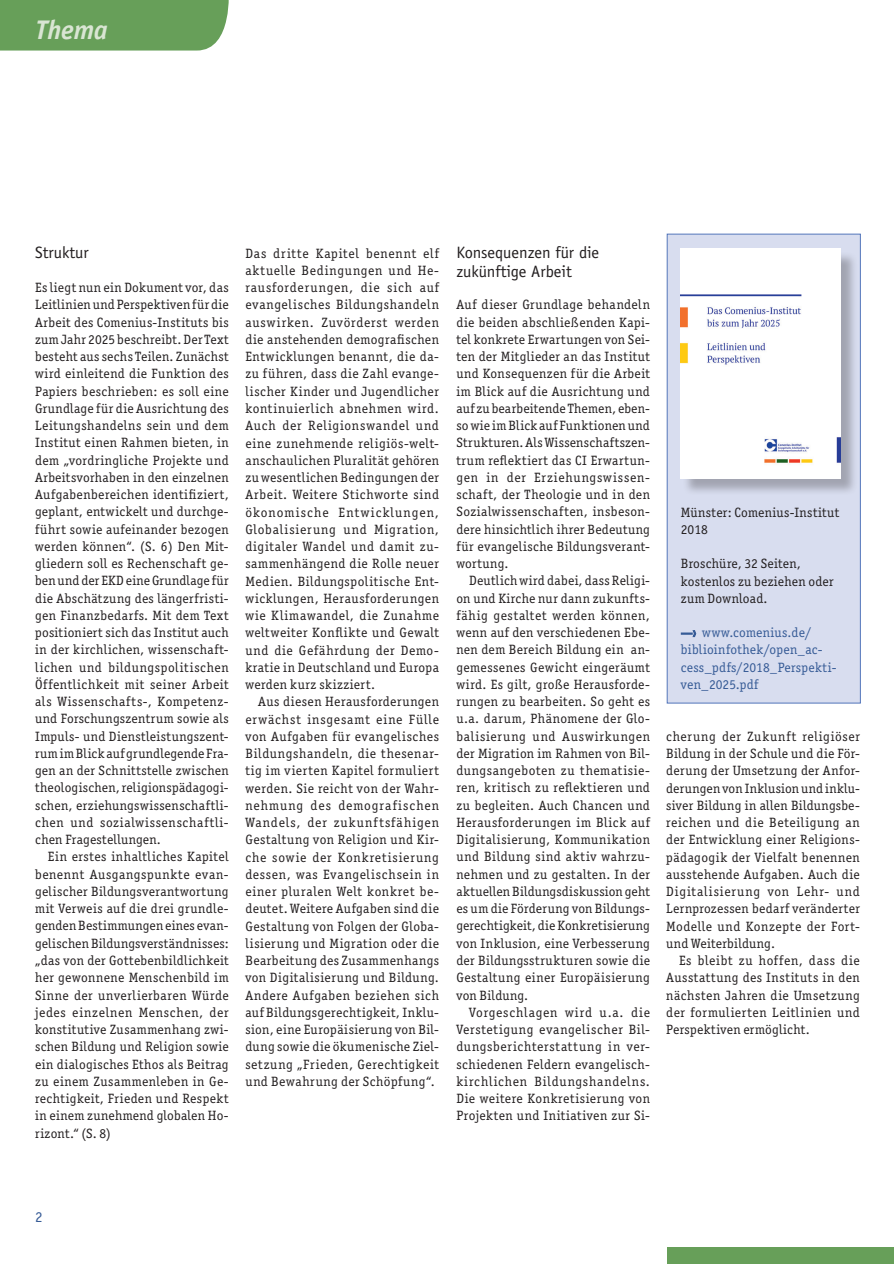
<style>
.page{position:relative;width:894px;height:1264px;background:#fff}
.page>*{position:absolute;margin:0;border:0;box-sizing:border-box;transform-origin:0 0}
.t1{font:italic 700 27px "Officina Sans";letter-spacing:-.01em;color:#d9e5d3}
.t2{font:16.5px/19.5px "Officina Sans LT";color:#231f20}
.t3{font:15px "Officina Sans LT";color:#365b96}
.t4{font:13.5px/17.2px "Officina Ser ITC Std";letter-spacing:.035em;color:#231f20;text-align:justify}
.t5{font:13.5px/17.2px "Officina Ser ITC Std";letter-spacing:.02em;color:#365b96}
</style>
<div class="page">
<div style="left:667px;top:234px;width:193px;height:469px;background:#d8ddef;border:1px solid #5376bb"></div>
<div style="left:682px;top:251px;width:176px;height:245px;background:#231f20;opacity:.3"></div>
<img style="left:680px;top:249px;width:160px;height:229px">
<svg style="left:680px;top:630px;width:17px;height:8px"></svg>
<div style="left:667px;top:1247px;width:227px;height:17px;background:#679f59"></div>
<div style="left:0;top:0;width:229px;height:51px;background:#679f59"></div>
<h1 class="t1" style="left:35px;top:14px;width:74px">Thema</h1>
<p class="t2" style="left:35px;top:242px;width:55px">Struktur</p>
<p class="t4" style="left:35px;top:279px;width:195px">Es liegt nun ein Dokument vor, das Leitlinien und Perspektiven für die Arbeit des Comenius-Instituts bis zum Jahr 2025 beschreibt. Der Text besteht aus sechs Teilen. Zunächst wird einleitend die Funktion des Papiers beschrieben: es soll eine Grundlage für die Ausrichtung des Leitungshandelns sein und dem Institut einen Rahmen bieten, in dem „vordringliche Projekte und Arbeitsvorhaben in den einzelnen Aufgabenbereichen identifiziert, geplant, entwickelt und durchge&shy;führt sowie aufeinander bezogen werden können“. (S. 6) Den Mit&shy;gliedern soll es Rechenschaft ge&shy;ben und der EKD eine Grundlage für die Abschätzung des längerfristi&shy;gen Finanzbedarfs. Mit dem Text positioniert sich das Institut auch in der kirchlichen, wissenschaft&shy;lichen und bildungspolitischen Öffentlichkeit mit seiner Arbeit als Wissenschafts-, Kompetenz&shy;und Forschungszentrum sowie als Impuls- und Dienstleistungszent&shy;rum im Blick auf grundlegende Fra&shy;gen an der Schnittstelle zwischen theologischen, religionspädagogi&shy;schen, erziehungswissenschaftli&shy;chen und sozialwissenschaftli&shy;chen Fragestellungen.</p>
<p class="t4" style="left:35px;top:848px;width:195px;text-indent:13px">Ein erstes inhaltliches Kapitel benennt Ausgangspunkte evan&shy;gelischer Bildungsverantwortung mit Verweis auf die drei grundle&shy;genden Bestimmungen eines evan&shy;gelischen Bildungsverständnisses: „das von der Gottebenbildlichkeit her gewonnene Menschenbild im Sinne der unverlierbaren Würde jedes einzelnen Menschen, der konstitutive Zusammenhang zwi&shy;schen Bildung und Religion sowie ein dialogisches Ethos als Beitrag zu einem Zusammenleben in Ge&shy;rechtigkeit, Frieden und Respekt in einem zunehmend globalen Ho&shy;rizont.“ (S. 8)</p>
<p class="t4" style="left:245px;top:244px;width:195px">Das dritte Kapitel benennt elf aktuelle Bedingungen und He&shy;rausforderungen, die sich auf evangelisches Bildungshandeln auswirken. Zuvörderst werden die anstehenden demografischen Entwicklungen benannt, die da&shy;zu führen, dass die Zahl evange&shy;lischer Kinder und Jugendlicher kontinuierlich abnehmen wird.<br>Auch der Religionswandel und eine zunehmende religiös-welt&shy;anschaulichen Pluralität gehören zu wesentlichen Bedingungen der Arbeit. Weitere Stichworte sind ökonomische Entwicklungen, Globalisierung und Migration, digitaler Wandel und damit zu&shy;sammenhängend die Rolle neuer Medien. Bildungspolitische Ent&shy;wicklungen, Herausforderungen wie Klimawandel, die Zunahme weltweiter Konflikte und Gewalt und die Gefährdung der Demo&shy;kratie in Deutschland und Europa werden kurz skizziert.</p>
<p class="t4" style="left:245px;top:693px;width:195px;text-indent:13px">Aus diesen Herausforderungen erwächst insgesamt eine Fülle von Aufgaben für evangelisches Bildungshandeln, die thesenar&shy;tig im vierten Kapitel formuliert werden. Sie reicht von der Wahr&shy;nehmung des demografischen Wandels, der zukunftsfähigen Gestaltung von Religion und Kir&shy;che sowie der Konkretisierung dessen, was Evangelischsein in einer pluralen Welt konkret be&shy;deutet. Weitere Aufgaben sind die Gestaltung von Folgen der Globa&shy;lisierung und Migration oder die Bearbeitung des Zusammenhangs von Digitalisierung und Bildung.<br>Andere Aufgaben beziehen sich auf Bildungsgerechtigkeit, Inklu&shy;sion, eine Europäisierung von Bil&shy;dung sowie die ökumenische Ziel&shy;setzung „Frieden, Gerechtigkeit und Bewahrung der Schöpfung“.</p>
<p class="t2" style="left:456px;top:242px;width:144px">Konsequenzen für die zukünftige Arbeit</p>
<p class="t4" style="left:456px;top:296px;width:195px">Auf dieser Grundlage behandeln die beiden abschließenden Kapi&shy;tel konkrete Erwartungen von Sei&shy;ten der Mitglieder an das Institut und Konsequenzen für die Arbeit im Blick auf die Ausrichtung und auf zu bearbeitende Themen, eben&shy;so wie im Blick auf Funktionen und Strukturen. Als Wissenschaftszen&shy;trum reflektiert das CI Erwartun&shy;gen in der Erziehungswissen&shy;schaft, der Theologie und in den Sozialwissenschaften, insbeson&shy;dere hinsichtlich ihrer Bedeutung für evangelische Bildungsverant&shy;wortung.</p>
<p class="t4" style="left:456px;top:572px;width:195px;text-indent:13px">Deutlich wird dabei, dass Religi&shy;on und Kirche nur dann zukunfts&shy;fähig gestaltet werden können, wenn auf den verschiedenen Ebe&shy;nen dem Bereich Bildung ein an&shy;gemessenes Gewicht eingeräumt wird. Es gilt, große Herausforde&shy;rungen zu bearbeiten. So geht es u.a. darum, Phänomene der Glo&shy;balisierung und Auswirkungen der Migration im Rahmen von Bil&shy;dungsangeboten zu thematisie&shy;ren, kritisch zu reflektieren und zu begleiten. Auch Chancen und Herausforderungen im Blick auf Digitalisierung, Kommunikation und Bildung sind aktiv wahrzu&shy;nehmen und zu gestalten. In der aktuellen Bildungsdiskussion geht es um die Förderung von Bildungs&shy;gerechtigkeit, die Konkretisierung von Inklusion, eine Verbesserung der Bildungsstrukturen sowie die Gestaltung einer Europäisierung von Bildung.</p>
<p class="t4" style="left:456px;top:1003px;width:195px;text-indent:13px">Vorgeschlagen wird u.a. die Verstetigung evangelischer Bil&shy;dungsberichterstattung in ver&shy;schiedenen Feldern evangelisch&shy;kirchlichen Bildungshandelns.<br>Die weitere Konkretisierung von Projekten und Initiativen zur Si-</p>
<p class="t4" style="left:680px;top:503px;width:160px">Münster: Comenius-Institut<br>2018</p>
<p class="t4" style="left:680px;top:555px;width:154px;text-align:left">Broschüre, 32 Seiten, kostenlos zu beziehen oder zum Download.</p>
<p class="t5" style="left:680px;top:624px;width:157px;text-indent:21px">www.comenius.de/ biblioinfothek/open_ac&shy;cess_pdfs/2018_Perspekti&shy;ven_2025.pdf</p>
<p class="t4" style="left:666px;top:727px;width:195px">cherung der Zukunft religiöser Bildung in der Schule und die För&shy;derung der Umsetzung der Anfor&shy;derungen von Inklusion und inklu&shy;siver Bildung in allen Bildungsbe&shy;reichen und die Beteiligung an der Entwicklung einer Religions&shy;pädagogik der Vielfalt benennen ausstehende Aufgaben. Auch die Digitalisierung von Lehr- und Lernprozessen bedarf veränderter Modelle und Konzepte der Fort&shy;und Weiterbildung.</p>
<p class="t4" style="left:666px;top:952px;width:195px;text-indent:13px">Es bleibt zu hoffen, dass die Ausstattung des Instituts in den nächsten Jahren die Umsetzung der formulierten Leitlinien und Perspektiven ermöglicht.</p>
<p class="t3" style="left:35px;top:1208px;width:9px">2</p>
</div>
